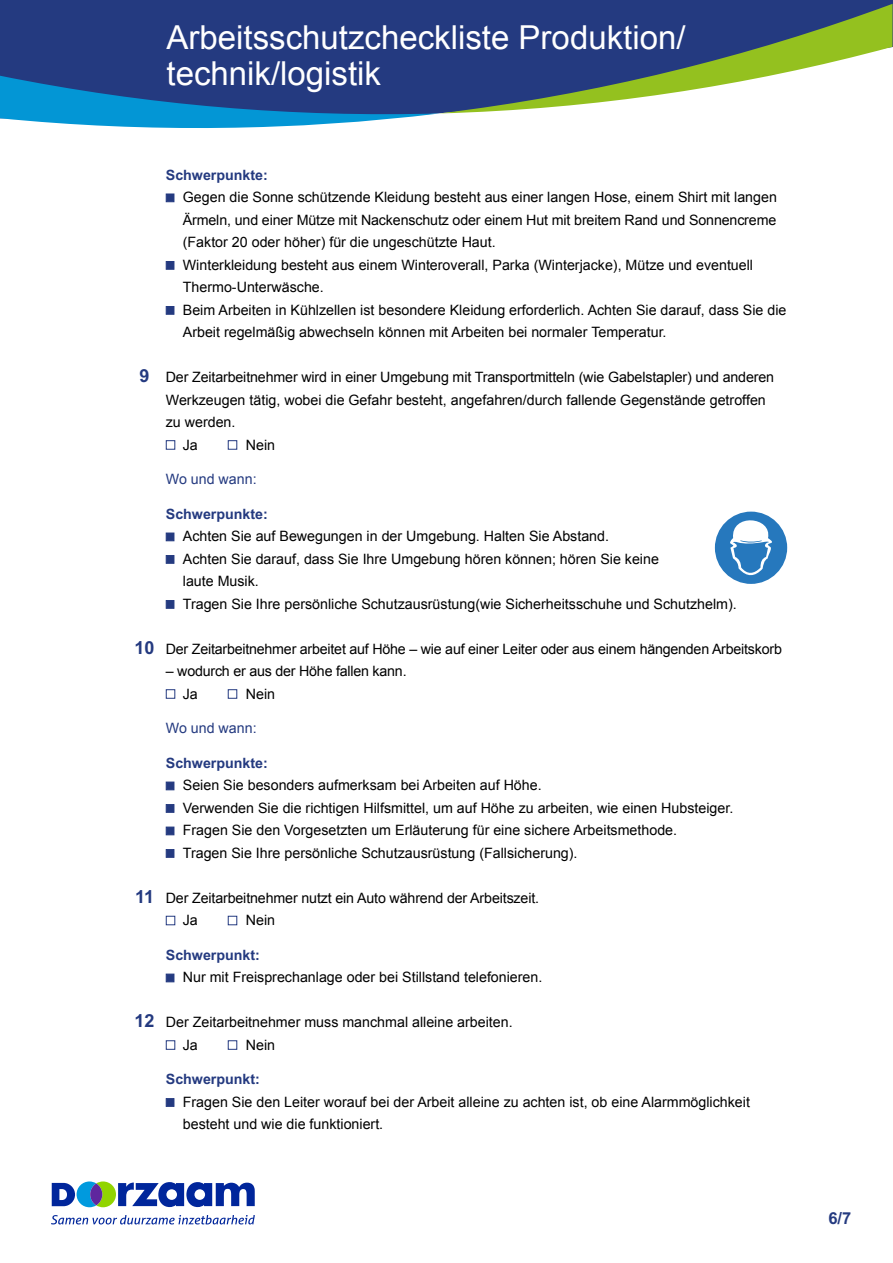
<style>
.page{position:relative;width:893px;height:1263px;background:#fff}
.page>*{position:absolute;margin:0;border:0;box-sizing:border-box;transform-origin:0 0}
.t1{font:33px/36px "Arial";color:#fff}
.t2{font:700 16.5px "Arial";color:#243a80}
.t3{font:14.25px/22.5px "Arial";color:#000}
.t4{font:700 14.25px "Arial";color:#243a80}
.t5{font:14.25px "Arial";color:#243a80}
.s1{font-weight:700;font-size:18px;color:#243a80}
</style>
<div class="page">
<div style="left:0;top:0;width:893px;height:114px;background:#243a80"></div>
<svg style="left:0;top:76px;width:440px;height:52px;background:#276eac"></svg>
<svg style="left:440px;top:4px;width:452px;height:109px;fill:#243a80"></svg>
<svg style="left:52px;top:1181px;width:203px;height:26px"></svg>
<svg style="left:51px;top:1215px;width:204px;height:9px"></svg>
<div style="left:166px;top:194px;width:8px;height:8px;background:#243a80;border:1px solid #243a80"></div>
<div style="left:166px;top:261px;width:8px;height:9px;background:#243a80;border:1px solid #243a80"></div>
<div style="left:166px;top:306px;width:8px;height:9px;background:#243a80;border:1px solid #243a80"></div>
<div style="left:166px;top:440px;width:9px;height:10px;border:1px solid #243a80"></div>
<div style="left:228px;top:440px;width:9px;height:10px;border:1px solid #243a80"></div>
<div style="left:166px;top:533px;width:8px;height:8px;background:#243a80;border:1px solid #243a80"></div>
<div style="left:166px;top:555px;width:8px;height:9px;background:#243a80;border:1px solid #243a80"></div>
<div style="left:166px;top:600px;width:8px;height:9px;background:#243a80;border:1px solid #243a80"></div>
<div style="left:166px;top:689px;width:9px;height:10px;border:1px solid #243a80"></div>
<div style="left:228px;top:689px;width:9px;height:10px;border:1px solid #243a80"></div>
<div style="left:166px;top:782px;width:8px;height:8px;background:#243a80;border:1px solid #243a80"></div>
<div style="left:166px;top:804px;width:8px;height:9px;background:#243a80;border:1px solid #243a80"></div>
<div style="left:166px;top:827px;width:8px;height:8px;background:#243a80;border:1px solid #243a80"></div>
<div style="left:166px;top:849px;width:8px;height:9px;background:#243a80;border:1px solid #243a80"></div>
<div style="left:166px;top:916px;width:9px;height:9px;border:1px solid #243a80"></div>
<div style="left:228px;top:916px;width:9px;height:9px;border:1px solid #243a80"></div>
<div style="left:166px;top:974px;width:8px;height:8px;background:#243a80;border:1px solid #243a80"></div>
<div style="left:166px;top:1040px;width:9px;height:10px;border:1px solid #243a80"></div>
<div style="left:228px;top:1040px;width:9px;height:10px;border:1px solid #243a80"></div>
<div style="left:166px;top:1098px;width:8px;height:9px;background:#243a80;border:1px solid #243a80"></div>
<svg style="left:715px;top:512px;width:72px;height:72px"></svg>
<h1 class="t1" style="left:166px;top:20px;width:521px">Arbeitsschutzcheckliste Produktion/ technik/logistik</h1>
<p class="t4" style="left:166px;top:165px;width:104px">Schwerpunkte:</p>
<p class="t3" style="left:183px;top:186px;width:605px">Gegen die Sonne schützende Kleidung besteht aus einer langen Hose, einem Shirt mit langen Ärmeln, und einer Mütze mit Nackenschutz oder einem Hut mit breitem Rand und Sonnencreme (Faktor 20 oder höher) für die ungeschützte Haut.<br>Winterkleidung besteht aus einem Winteroverall, Parka (Winterjacke), Mütze und eventuell Thermo-Unterwäsche.<br>Beim Arbeiten in Kühlzellen ist besondere Kleidung erforderlich. Achten Sie darauf, dass Sie die Arbeit regelmäßig abwechseln können mit Arbeiten bei normaler Temperatur.</p>
<p class="t3" style="left:140px;top:366px;width:636px"><span class="s1">9</span> Der Zeitarbeitnehmer wird in einer Umgebung mit Transportmitteln (wie Gabelstapler) und anderen</p>
<p class="t3" style="left:166px;top:389px;width:601px">Werkzeugen tätig, wobei die Gefahr besteht, angefahren/durch fallende Gegenstände getroffen</p>
<p class="t3" style="left:166px;top:411px;width:71px">zu werden.</p>
<p class="t3" style="left:183px;top:434px;width:17px">Ja</p>
<p class="t3" style="left:246px;top:434px;width:31px">Nein</p>
<p class="t5" style="left:166px;top:470px;width:92px">Wo und wann:</p>
<p class="t4" style="left:166px;top:504px;width:104px">Schwerpunkte:</p>
<p class="t3" style="left:183px;top:525px;width:555px">Achten Sie auf Bewegungen in der Umgebung. Halten Sie Abstand.<br>Achten Sie darauf, dass Sie Ihre Umgebung hören können; hören Sie keine<br>laute Musik.<br>Tragen Sie Ihre persönliche Schutzausrüstung(wie Sicherheitsschuhe und Schutzhelm).</p>
<p class="t3" style="left:135px;top:638px;width:649px"><span class="s1">10</span> Der Zeitarbeitnehmer arbeitet auf Höhe – wie auf einer Leiter oder aus einem hängenden Arbeitskorb</p>
<p class="t3" style="left:183px;top:660px;width:225px;text-indent:-17px">– wodurch er aus der Höhe fallen kann.<br>Ja</p>
<p class="t3" style="left:246px;top:683px;width:31px">Nein</p>
<p class="t5" style="left:166px;top:719px;width:92px">Wo und wann:</p>
<p class="t4" style="left:166px;top:753px;width:104px">Schwerpunkte:</p>
<p class="t3" style="left:183px;top:774px;width:552px">Seien Sie besonders aufmerksam bei Arbeiten auf Höhe.<br>Verwenden Sie die richtigen Hilfsmittel, um auf Höhe zu arbeiten, wie einen Hubsteiger.<br>Fragen Sie den Vorgesetzten um Erläuterung für eine sichere Arbeitsmethode.<br>Tragen Sie Ihre persönliche Schutzausrüstung (Fallsicherung).</p>
<p class="t3" style="left:183px;top:887px;width:358px;text-indent:-48px"><span class="s1">11</span> Der Zeitarbeitnehmer nutzt ein Auto während der Arbeitszeit.<br>Ja</p>
<p class="t3" style="left:246px;top:909px;width:31px">Nein</p>
<p class="t4" style="left:166px;top:945px;width:96px">Schwerpunkt:</p>
<p class="t3" style="left:183px;top:966px;width:361px">Nur mit Freisprechanlage oder bei Stillstand telefonieren.</p>
<p class="t3" style="left:183px;top:1011px;width:331px;text-indent:-48px"><span class="s1">12</span> Der Zeitarbeitnehmer muss manchmal alleine arbeiten.<br>Ja</p>
<p class="t3" style="left:246px;top:1034px;width:31px">Nein</p>
<p class="t4" style="left:166px;top:1069px;width:96px">Schwerpunkt:</p>
<p class="t3" style="left:183px;top:1091px;width:569px">Fragen Sie den Leiter worauf bei der Arbeit alleine zu achten ist, ob eine Alarmmöglichkeit besteht und wie die funktioniert.</p>
<p class="t2" style="left:828px;top:1207px;width:24px">6/7</p>
</div>
